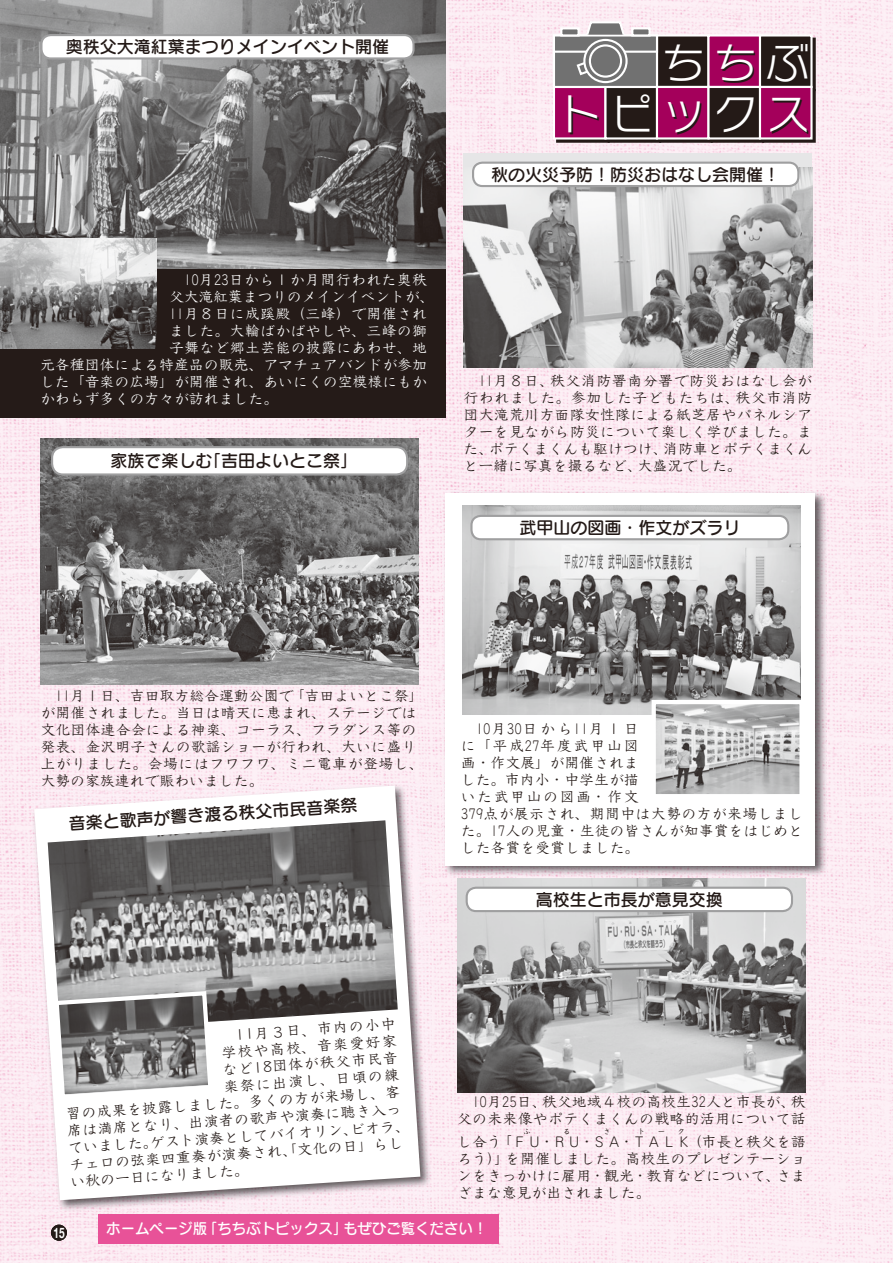
<style>
.page{position:relative;width:893px;height:1263px;background:#fff}
.page>*{position:absolute;margin:0;border:0;box-sizing:border-box;transform-origin:0 0}
.t1{font:43.5px/51.4px "Rodin NTLG Pro M 90 pv RKSJ H";letter-spacing:.19em;color:#fff;text-align:right}
.t2{font:16.95px "Seurat Pro DB 90 pv RKSJ H";color:#231916}
.t3{font:14.85px/17px "Utrillo Pro M 90 pv RKSJ H";color:#231916;scale:.78 1}
.t4{font:14.85px/17px "Utrillo Pro M 90 pv RKSJ H";color:#231916;text-align:justify}
.t5{font:14.85px "Utrillo Pro M 90 pv RKSJ H";color:#fff}
.t6{font:14.85px/17px "Utrillo Pro M 90 pv RKSJ H";letter-spacing:.02em;color:#231916;text-align:right;scale:.78 1}
.t7{font:14.85px "Utrillo Pro M 90 pv RKSJ H";letter-spacing:.025em;color:#fff;scale:.78 1}
.t8{font:14.85px "Utrillo Pro M 90 pv RKSJ H";letter-spacing:.025em;color:#fff}
.t9{font:14.85px "Seurat Pro DB 90 pv RKSJ H";color:#fff}
.t10{font:700 14.4px "Helvetica Neue";color:#fff}
.t11{font:7.5px "Utrillo Pro M 90 pv RKSJ H";color:#231916}
</style>
<div class="page">
<img style="left:0;top:0;width:893px;height:1263px">
<img style="left:32px;top:783px;width:400px;height:428px">
<svg style="left:34px;top:785px;width:386px;height:415px"></svg>
<img style="left:443px;top:491px;width:384px;height:386px">
<div style="left:445px;top:493px;width:370px;height:372px;background:#fff"></div>
<img style="left:0;top:0;width:445px;height:269px">
<div style="left:0;top:269px;width:445px;height:149px;background:#251b18"></div>
<img style="left:40px;top:438px;width:379px;height:247px">
<div style="left:41px;top:35px;width:373px;height:23px;background:#fff;border-radius:9px"></div>
<div style="left:40px;top:34px;width:375px;height:26px;border:2px solid #9f9fa0;border-radius:9px"></div>
<svg style="left:54px;top:784px;width:323px;height:36px"></svg>
<div style="left:463px;top:153px;width:349px;height:215px;background:#e6e6e7"></div>
<img style="left:463px;top:168px;width:349px;height:200px">
<img style="left:457px;top:878px;width:349px;height:214px">
<img style="left:462px;top:506px;width:339px;height:208px">
<img style="left:48px;top:820px;width:350px;height:211px">
<div style="left:473px;top:163px;width:325px;height:23px;background:#fff;border-radius:9px"></div>
<div style="left:472px;top:162px;width:327px;height:25px;border:2px solid #9f9fa0;border-radius:9px"></div>
<div style="left:467px;top:888px;width:325px;height:23px;background:#fff;border-radius:9px"></div>
<div style="left:466px;top:887px;width:327px;height:25px;border:2px solid #9f9fa0;border-radius:9px"></div>
<div style="left:52px;top:447px;width:355px;height:27px;background:#fff;border-radius:11px"></div>
<div style="left:51px;top:446px;width:357px;height:29px;border:2px solid #9f9fa0;border-radius:11px"></div>
<div style="left:762px;top:38px;width:54px;height:53px;border:2px solid #241a17"></div>
<div style="left:657px;top:35px;width:51px;height:52px;background:#241a17"></div>
<div style="left:656px;top:34px;width:53px;height:54px;border:2px solid #fff"></div>
<div style="left:708px;top:35px;width:52px;height:52px;background:#a4005b"></div>
<div style="left:707px;top:34px;width:54px;height:54px;border:2px solid #fff"></div>
<div style="left:760px;top:35px;width:51px;height:52px;background:#241a17"></div>
<div style="left:759px;top:34px;width:53px;height:54px;border:2px solid #fff"></div>
<div style="left:556px;top:89px;width:54px;height:54px;border:2px solid #241a17"></div>
<div style="left:608px;top:89px;width:53px;height:54px;border:2px solid #241a17"></div>
<div style="left:659px;top:89px;width:54px;height:54px;border:2px solid #241a17"></div>
<div style="left:711px;top:89px;width:53px;height:54px;border:2px solid #241a17"></div>
<div style="left:762px;top:89px;width:54px;height:54px;border:2px solid #241a17"></div>
<div style="left:554px;top:87px;width:51px;height:51px;background:#a4005b"></div>
<div style="left:553px;top:86px;width:53px;height:54px;border:2px solid #fff"></div>
<div style="left:605px;top:87px;width:52px;height:51px;background:#241a17"></div>
<div style="left:604px;top:86px;width:54px;height:54px;border:2px solid #fff"></div>
<div style="left:657px;top:87px;width:51px;height:51px;background:#a4005b"></div>
<div style="left:656px;top:86px;width:53px;height:54px;border:2px solid #fff"></div>
<div style="left:708px;top:87px;width:52px;height:51px;background:#241a17"></div>
<div style="left:707px;top:86px;width:54px;height:54px;border:2px solid #fff"></div>
<div style="left:760px;top:87px;width:51px;height:51px;background:#a4005b"></div>
<div style="left:759px;top:86px;width:53px;height:54px;border:2px solid #fff"></div>
<div style="left:554px;top:35px;width:103px;height:52px;background:#717171"></div>
<div style="left:553px;top:34px;width:105px;height:54px;border:2px solid #fff"></div>
<div style="left:553px;top:34px;width:105px;height:19px;border:2px solid #fff"></div>
<div style="left:561px;top:28px;width:18px;height:7px;background:#717171"></div>
<div style="left:560px;top:27px;width:20px;height:10px;border:2px solid #fff"></div>
<div style="left:632px;top:28px;width:18px;height:7px;background:#717171"></div>
<div style="left:631px;top:27px;width:20px;height:10px;border:2px solid #fff"></div>
<svg style="left:585px;top:20px;width:41px;height:17px"></svg>
<svg style="left:584px;top:40px;width:43px;height:42px"></svg>
<div style="left:583px;top:39px;width:45px;height:44px;border:2px solid #fff;border-radius:50%"></div>
<svg style="left:576px;top:60px;width:14px;height:17px"></svg>
<div style="left:590px;top:45px;width:31px;height:32px;background:#717171;border-radius:50%"></div>
<div style="left:589px;top:44px;width:33px;height:34px;border:2px solid #fff;border-radius:50%"></div>
<div style="left:98px;top:1214px;width:401px;height:30px;background:#e85298"></div>
<div style="left:471px;top:516px;width:317px;height:23px;background:#fff;border-radius:9px"></div>
<div style="left:470px;top:515px;width:319px;height:25px;border:2px solid #9f9fa0;border-radius:9px"></div>
<svg style="left:52px;top:989px;width:163px;height:112px"></svg>
<img style="left:657px;top:705px;width:142px;height:88px">
<div style="left:652px;top:700px;width:152px;height:98px;border:4px solid #fff"></div>
<img style="left:0;top:238px;width:156px;height:111px">
<div style="left:51px;top:1225px;width:16px;height:16px;background:#231916;border-radius:50%"></div>
<p class="t2" style="left:66px;top:41px;width:325px">奥秩父大滝紅葉まつりメインイベント開催</p>
<p class="t7" style="left:184px;top:274px;width:313px">10月23日から１か月間行われた奥秩</p>
<p class="t5" style="left:169px;top:291px;width:267px">父大滝紅葉まつりのメインイベントが、</p>
<p class="t7" style="left:169px;top:308px;width:332px">11月８日に成蹊殿（三峰）で開催され</p>
<p class="t8" style="left:169px;top:325px;width:260px">ました。大輪ばかばやしや、三峰の獅</p>
<p class="t8" style="left:169px;top:342px;width:260px">子舞など郷土芸能の披露にあわせ、地</p>
<p class="t5" style="left:40px;top:359px;width:388px">元各種団体による特産品の販売、アマチュアバンドが参加</p>
<p class="t5" style="left:40px;top:376px;width:388px">した「音楽の広場」が開催され、あいにくの空模様にもか</p>
<p class="t5" style="left:40px;top:393px;width:240px">かわらず多くの方々が訪れました。</p>
<p class="t2" style="left:111px;top:454px;width:248px">家族で楽しむ「吉田よいとこ祭」</p>
<p class="t1" style="left:559px;top:43px;width:252px">ちちぶ<br>トピックス</p>
<p class="t2" style="left:491px;top:168px;width:291px">秋の火災予防！防災おはなし会開催！</p>
<p class="t3" style="left:463px;top:374px;width:449px;text-align:justify;text-indent:15px">11月８日、秩父消防署南分署で防災おはなし会が行われました。参加した子どもたちは、秩父市消防団大滝荒川方面隊女性隊による紙芝居やパネルシアターを見ながら防災について楽しく学びました。また、ポテくまくんも駆けつけ、消防車とポテくまくんと一緒に写真を撮るなど、大盛況でした。</p>
<p class="t2" style="left:519px;top:521px;width:223px">武甲山の図画・作文がズラリ</p>
<p class="t3" style="left:40px;top:689px;width:493px;text-indent:15px">11月１日、吉田取方総合運動公園で「吉田よいとこ祭」が開催されました。当日は晴天に恵まれ、ステージでは文化団体連合会による神楽、コーラス、フラダンス等の発表、金沢明子さんの歌謡ショーが行われ、大いに盛り上がりました。会場にはフワフワ、ミニ電車が登場し、大勢の家族連れで賑わいました。</p>
<p class="t2" style="left:68px;top:818px;width:291px;rotate:-4deg">音楽と歌声が響き渡る秩父市民音楽祭</p>
<p class="t3" style="left:461px;top:722px;width:440px;text-indent:15px">10月30日から11月１日<br>に「平成27年度武甲山図<br>画・作文展」が開催されま<br>した。市内小・中学生が描<br>いた武甲山の図画・作文<br>379点が展示され、期間中は大勢の方が来場しました。17人の児童・生徒の皆さんが知事賞をはじめとした各賞を受賞しました。</p>
<p class="t2" style="left:536px;top:893px;width:189px">高校生と市長が意見交換</p>
<p class="t4" style="left:220px;top:1029px;width:177px;rotate:-4deg">　11月３日、市内の小中</p>
<p class="t4" style="left:221px;top:1046px;width:177px;rotate:-4deg">学校や高校、音楽愛好家</p>
<p class="t4" style="left:222px;top:1063px;width:177px;rotate:-4deg">など18団体が秩父市民音</p>
<p class="t4" style="left:223px;top:1080px;width:177px;rotate:-4deg">楽祭に出演し、日頃の練</p>
<p class="t4" style="left:66px;top:1108px;width:336px;rotate:-4deg">習の成果を披露しました。多くの方が来場し、客</p>
<p class="t4" style="left:67px;top:1125px;width:336px;rotate:-4deg">席は満席となり、出演者の歌声や演奏に聴き入っ</p>
<p class="t4" style="left:68px;top:1142px;width:343px;rotate:-4deg">ていました。ゲスト演奏としてバイオリン、ビオラ、</p>
<p class="t4" style="left:69px;top:1159px;width:336px;rotate:-4deg">チェロの弦楽四重奏が演奏され、「文化の日」らし</p>
<p class="t4" style="left:70px;top:1175px;width:180px;rotate:-4deg">い秋の一日になりました。</p>
<p class="t6" style="left:457px;top:1095px;width:449px">10月25日、秩父地域４校の高校生32人と市長が、秩父の未来像やポテくまくんの戦略的活用について話</p>
<p class="t4" style="left:457px;top:1135px;width:350px">し合う「ＦＵ・ＲＵ・ＳＡ・ＴＡＬＫ（市長と秩父を語</p>
<p class="t11" style="left:523px;top:1128px;width:9px">ふ</p>
<p class="t11" style="left:563px;top:1128px;width:9px">る</p>
<p class="t11" style="left:603px;top:1128px;width:9px">さ</p>
<p class="t11" style="left:638px;top:1128px;width:9px">ト</p>
<p class="t11" style="left:658px;top:1128px;width:9px">ー</p>
<p class="t11" style="left:678px;top:1128px;width:9px">ク</p>
<p class="t4" style="left:457px;top:1152px;width:350px">ろう）」を開催しました。高校生のプレゼンテーションをきっかけに雇用・観光・教育などについて、さまざまな意見が出されました。</p>
<p class="t10" style="left:51px;top:1224px;width:17px">1 51</p>
<p class="t9" style="left:106px;top:1223px;width:383px">ホームページ版「ちちぶトピックス」もぜひご覧ください！</p>
</div>
